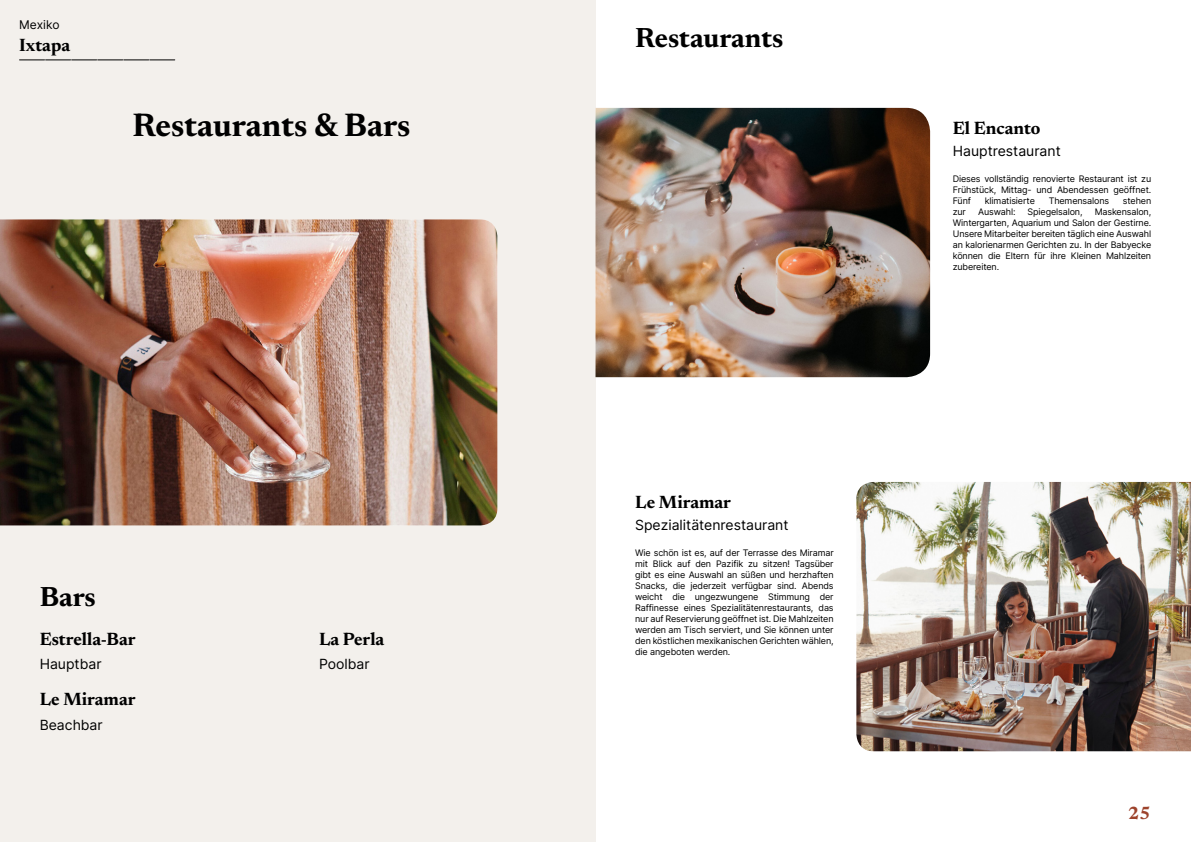
<style>
.page{position:relative;width:1191px;height:842px;background:#fff}
.page>*{position:absolute;margin:0;border:0;box-sizing:border-box;transform-origin:0 0}
.t1{font:700 33px "Newsreader 24 pt";color:#000}
.t2{font:700 28px "Newsreader 24 pt";color:#000}
.t3{font:700 18px "Newsreader 24 pt";color:#000}
.t4{font:700 18px "Newsreader 24 pt";color:#9d432c}
.t5{font:14px "Inter";color:#000}
.t6{font:12px "Inter";color:#000}
.t7{font:9px/11px "Inter";letter-spacing:-.015em;color:#000;text-align:justify}
</style>
<div class="page">
<div style="left:0;top:0;width:595px;height:842px;background:#f3f0ec"></div>
<img style="left:0;top:219px;width:497px;height:306px">
<img style="left:595px;top:108px;width:335px;height:269px">
<img style="left:856px;top:482px;width:335px;height:269px">
<svg style="left:20px;top:60px;width:155px;height:1px"></svg>
<h3 class="t6" style="left:19px;top:15px;width:42px">Mexiko</h3>
<h3 class="t3" style="left:19px;top:32px;width:52px">Ixtapa</h3>
<h1 class="t1" style="left:133px;top:101px;width:279px">Restaurants &amp; Bars</h1>
<h2 class="t2" style="left:40px;top:576px;width:58px">Bars</h2>
<h3 class="t3" style="left:40px;top:626px;width:97px">Estrella-Bar</h3>
<h3 class="t5" style="left:40px;top:654px;width:63px">Hauptbar</h3>
<h3 class="t3" style="left:40px;top:687px;width:97px">Le Miramar</h3>
<h3 class="t5" style="left:40px;top:715px;width:65px">Beachbar</h3>
<h3 class="t3" style="left:319px;top:626px;width:67px">La Perla</h3>
<h3 class="t5" style="left:319px;top:654px;width:52px">Poolbar</h3>
<h2 class="t2" style="left:635px;top:18px;width:150px">Restaurants</h2>
<h3 class="t3" style="left:635px;top:489px;width:97px">Le Miramar</h3>
<h3 class="t5" style="left:635px;top:515px;width:155px">Spezialitätenrestaurant</h3>
<p class="t7" style="left:635px;top:547px;width:200px">Wie schön ist es, auf der Terrasse des Miramar mit Blick auf den Pazifik zu sitzen! Tagsüber gibt es eine Auswahl an süßen und herzhaften Snacks, die jederzeit verfügbar sind. Abends weicht die ungezwungene Stimmung der Raffinesse eines Spezialitätenrestaurants, das nur auf Reservierung geöffnet ist. Die Mahlzeiten werden am Tisch serviert, und Sie können unter den köstlichen mexikanischen Gerichten wählen, die angeboten werden.</p>
<h3 class="t3" style="left:952px;top:115px;width:89px">El Encanto</h3>
<h3 class="t5" style="left:952px;top:141px;width:109px">Hauptrestaurant</h3>
<p class="t7" style="left:952px;top:173px;width:200px">Dieses vollständig renovierte Restaurant ist zu Frühstück, Mittag- und Abendessen geöffnet.<br>Fünf</p>
<p class="t7" style="left:985px;top:195px;width:52px">klimatisierte</p>
<p class="t7" style="left:1048px;top:195px;width:62px">Themensalons</p>
<p class="t7" style="left:1123px;top:195px;width:30px">stehen</p>
<p class="t7" style="left:952px;top:206px;width:15px">zur</p>
<p class="t7" style="left:978px;top:206px;width:39px">Auswahl:</p>
<p class="t7" style="left:1027px;top:206px;width:56px">Spiegelsalon,</p>
<p class="t7" style="left:952px;top:206px;width:200px;text-indent:142px">Maskensalon, Wintergarten, Aquarium und Salon der Gestirne.<br>Unsere Mitarbeiter bereiten täglich eine Auswahl an kalorienarmen Gerichten zu. In der Babyecke können die Eltern für ihre Kleinen Mahlzeiten zubereiten.</p>
<h3 class="t4" style="left:1128px;top:800px;width:24px">25</h3>
</div>
